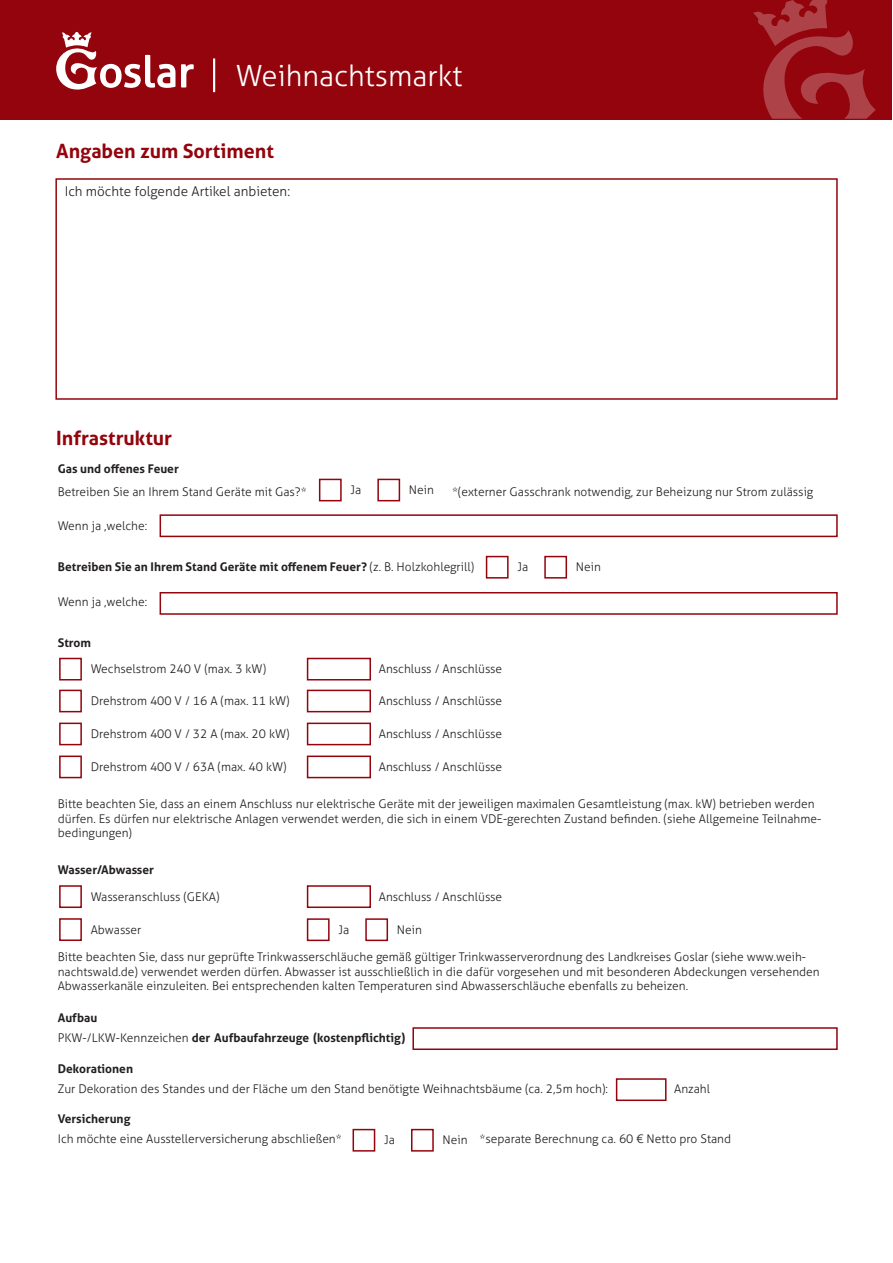
<style>
.page{position:relative;width:893px;height:1263px;background:#fff}
.page>*{position:absolute;margin:0;border:0;box-sizing:border-box;transform-origin:0 0}
.t1{font:300 29.25px "Aller";color:#fff}
.t2{font:700 19.65px "Aller";color:#93040c}
.t3{font:300 13.5px "Aller";color:#231f20}
.t4{font:300 12px/14.4px "Aller";color:#231f20}
.t5{font:700 12px "Aller";color:#231f20}
.s1{font-weight:300}
</style>
<div class="page">
<div style="left:0;top:0;width:892px;height:119px;background:#93040c"></div>
<hr style="left:213px;top:58px;width:2px;height:34px;background:#fff">
<svg style="left:56px;top:32px;width:119px;height:58px"></svg>
<svg style="left:181px;top:64px;width:13px;height:24px"></svg>
<svg style="left:753px;top:0;width:123px;height:119px"></svg>
<div style="left:55px;top:178px;width:783px;height:222px;border:2px solid #93040c"></div>
<div style="left:319px;top:479px;width:23px;height:22px;border:2px solid #93040c"></div>
<div style="left:377px;top:479px;width:23px;height:22px;border:2px solid #93040c"></div>
<div style="left:486px;top:556px;width:23px;height:23px;border:2px solid #93040c"></div>
<div style="left:544px;top:556px;width:23px;height:23px;border:2px solid #93040c"></div>
<div style="left:160px;top:514px;width:678px;height:23px;border:2px solid #93040c"></div>
<div style="left:160px;top:592px;width:678px;height:23px;border:2px solid #93040c"></div>
<div style="left:59px;top:658px;width:23px;height:22px;border:2px solid #93040c"></div>
<div style="left:307px;top:658px;width:64px;height:22px;border:2px solid #93040c"></div>
<div style="left:59px;top:690px;width:23px;height:22px;border:2px solid #93040c"></div>
<div style="left:307px;top:690px;width:64px;height:22px;border:2px solid #93040c"></div>
<div style="left:59px;top:723px;width:23px;height:22px;border:2px solid #93040c"></div>
<div style="left:307px;top:723px;width:64px;height:22px;border:2px solid #93040c"></div>
<div style="left:59px;top:755px;width:23px;height:23px;border:2px solid #93040c"></div>
<div style="left:307px;top:755px;width:64px;height:23px;border:2px solid #93040c"></div>
<div style="left:59px;top:885px;width:23px;height:23px;border:2px solid #93040c"></div>
<div style="left:59px;top:918px;width:23px;height:23px;border:2px solid #93040c"></div>
<div style="left:307px;top:885px;width:64px;height:23px;border:2px solid #93040c"></div>
<div style="left:307px;top:918px;width:23px;height:23px;border:2px solid #93040c"></div>
<div style="left:365px;top:918px;width:23px;height:23px;border:2px solid #93040c"></div>
<div style="left:412px;top:1027px;width:426px;height:23px;border:2px solid #93040c"></div>
<div style="left:616px;top:1078px;width:50px;height:23px;border:2px solid #93040c"></div>
<div style="left:353px;top:1129px;width:22px;height:22px;border:2px solid #93040c"></div>
<div style="left:411px;top:1129px;width:23px;height:22px;border:2px solid #93040c"></div>
<p class="t1" style="left:236px;top:58px;width:228px">Weihnachtsmarkt</p>
<p class="t2" style="left:56px;top:139px;width:219px">Angaben zum Sortiment</p>
<p class="t3" style="left:65px;top:183px;width:227px">Ich möchte folgende Artikel anbieten:</p>
<p class="t2" style="left:56px;top:426px;width:117px">Infrastruktur</p>
<p class="t5" style="left:58px;top:461px;width:123px">Gas und offenes Feuer</p>
<p class="t4" style="left:58px;top:484px;width:250px">Betreiben Sie an Ihrem Stand Geräte mit Gas?*</p>
<p class="t4" style="left:350px;top:483px;width:12px">Ja</p>
<p class="t4" style="left:409px;top:483px;width:27px">Nein</p>
<p class="t4" style="left:452px;top:484px;width:363px">*(externer Gasschrank notwendig, zur Beheizung nur Strom zulässig</p>
<p class="t4" style="left:58px;top:518px;width:91px">Wenn ja ,welche:</p>
<p class="t5" style="left:58px;top:559px;width:418px">Betreiben Sie an Ihrem Stand Geräte mit offenem Feuer? <span class="s1">(z. B. Holzkohlegrill)</span></p>
<p class="t4" style="left:517px;top:560px;width:12px">Ja</p>
<p class="t4" style="left:576px;top:560px;width:27px">Nein</p>
<p class="t4" style="left:58px;top:595px;width:91px">Wenn ja ,welche:</p>
<p class="t5" style="left:58px;top:635px;width:35px">Strom</p>
<p class="t4" style="left:91px;top:662px;width:177px">Wechselstrom 240 V (max. 3 kW)</p>
<p class="t4" style="left:379px;top:662px;width:125px">Anschluss / Anschlüsse</p>
<p class="t4" style="left:91px;top:693px;width:200px">Drehstrom 400 V / 16 A (max. 11 kW)</p>
<p class="t4" style="left:379px;top:693px;width:125px">Anschluss / Anschlüsse</p>
<p class="t4" style="left:91px;top:726px;width:200px">Drehstrom 400 V / 32 A (max. 20 kW)</p>
<p class="t4" style="left:379px;top:726px;width:125px">Anschluss / Anschlüsse</p>
<p class="t4" style="left:91px;top:759px;width:197px">Drehstrom 400 V / 63A (max. 40 kW)</p>
<p class="t4" style="left:379px;top:759px;width:125px">Anschluss / Anschlüsse</p>
<p class="t4" style="left:58px;top:797px;width:765px">Bitte beachten Sie, dass an einem Anschluss nur elektrische Geräte mit der jeweiligen maximalen Gesamtleistung (max. kW) betrieben werden dürfen. Es dürfen nur elektrische Anlagen verwendet werden, die sich in einem VDE-gerechten Zustand befinden. (siehe Allgemeine Teilnahme&shy;bedingungen)</p>
<p class="t5" style="left:58px;top:862px;width:98px">Wasser/Abwasser</p>
<p class="t4" style="left:91px;top:889px;width:130px">Wasseranschluss (GEKA)</p>
<p class="t4" style="left:91px;top:922px;width:52px">Abwasser</p>
<p class="t4" style="left:379px;top:889px;width:125px">Anschluss / Anschlüsse</p>
<p class="t4" style="left:338px;top:922px;width:12px">Ja</p>
<p class="t4" style="left:397px;top:922px;width:27px">Nein</p>
<p class="t4" style="left:58px;top:950px;width:763px">Bitte beachten Sie, dass nur geprüfte Trinkwasserschläuche gemäß gültiger Trinkwasserverordnung des Landkreises Goslar (siehe www.weih&shy;nachtswald.de) verwendet werden dürfen. Abwasser ist ausschließlich in die dafür vorgesehen und mit besonderen Abdeckungen versehenden<br>Abwasserkanäle einzuleiten. Bei entsprechenden kalten Temperaturen sind Abwasserschläuche ebenfalls zu beheizen.</p>
<p class="t5" style="left:58px;top:1010px;width:41px">Aufbau</p>
<p class="t5" style="left:58px;top:1030px;width:349px"><span class="s1">PKW-/LKW-Kennzeichen</span> der Aufbaufahrzeuge (kostenpflichtig)</p>
<p class="t5" style="left:58px;top:1061px;width:77px">Dekorationen</p>
<p class="t4" style="left:58px;top:1081px;width:552px">Zur Dekoration des Standes und der Fläche um den Stand benötigte Weihnachtsbäume (ca. 2,5m hoch):</p>
<p class="t4" style="left:674px;top:1081px;width:37px">Anzahl</p>
<p class="t5" style="left:58px;top:1111px;width:74px">Versicherung</p>
<p class="t4" style="left:58px;top:1131px;width:285px">Ich möchte eine Ausstellerversicherung abschließen*</p>
<p class="t4" style="left:480px;top:1131px;width:253px">*separate Berechnung ca. 60 € Netto pro Stand</p>
<p class="t4" style="left:384px;top:1133px;width:12px">Ja</p>
<p class="t4" style="left:443px;top:1133px;width:27px">Nein</p>
</div>
